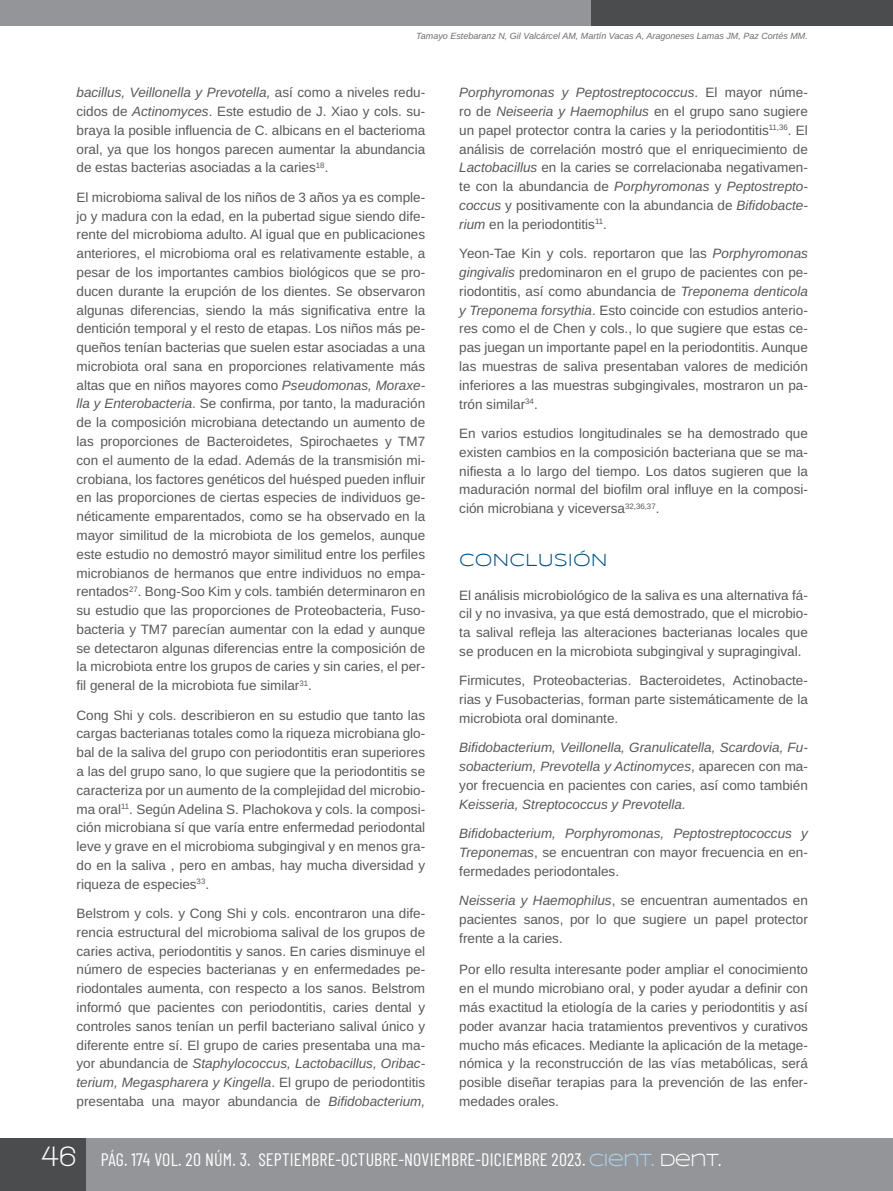
<style>
.page{position:relative;width:893px;height:1191px;background:#fff}
.page>*{position:absolute;margin:0;border:0;box-sizing:border-box;transform-origin:0 0}
.t1{font:18px "Barlow Condensed";letter-spacing:.01em;color:#fff}
.t2{font:18px "Syncopate";color:#015382}
.t3{font:13.5px/18.8px "Arimo";color:#57585a;text-align:justify}
.t4{font:italic 13.5px/18.8px "Arimo";color:#57585a;text-align:justify}
.t5{font:italic 9px "Arimo";color:#6c6d70}
.s1{font-style:italic}
.s2{font-style:normal}
.s3{font-family:"Walkway";font-weight:700;font-size:30px}
.s4{font-family:"Syncopate";color:#add2ed}
.s5{font-family:"Syncopate"}
</style>
<div class="page">
<div style="left:0;top:1138px;width:893px;height:53px;background:#939598"></div>
<div style="left:0;top:1138px;width:85px;height:53px;background:#4b4c4d"></div>
<div style="left:0;top:0;width:893px;height:25px;background:#939598"></div>
<div style="left:591px;top:0;width:302px;height:25px;background:#4b4c4d"></div>
<p class="t5" style="left:416px;top:29px;width:393px">Tamayo Estebaranz N, Gil Valcárcel AM, Martín Vacas A, Aragoneses Lamas JM, Paz Cortés MM.</p>
<p class="t3" style="left:77px;top:83px;width:350px"><span class="s1">bacillus, Veillonella y Prevotella,</span> así como a niveles redu&shy;cidos de <span class="s1">Actinomyces</span>. Este estudio de J. Xiao y cols. su&shy;braya la posible influencia de C. albicans en el bacterioma oral, ya que los hongos parecen aumentar la abundancia de estas bacterias asociadas a la caries<sup>18</sup>.</p>
<p class="t3" style="left:77px;top:188px;width:350px">El microbioma salival de los niños de 3 años ya es comple&shy;jo y madura con la edad, en la pubertad sigue siendo dife&shy;rente del microbioma adulto. Al igual que en publicaciones anteriores, el microbioma oral es relativamente estable, a pesar de los importantes cambios biológicos que se pro&shy;ducen durante la erupción de los dientes. Se observaron algunas diferencias, siendo la más significativa entre la dentición temporal y el resto de etapas. Los niños más pe&shy;queños tenían bacterias que suelen estar asociadas a una microbiota oral sana en proporciones relativamente más altas que en niños mayores como <span class="s1">Pseudomonas, Moraxe&shy;lla y Enterobacteria</span>. Se confirma, por tanto, la maduración de la composición microbiana detectando un aumento de las proporciones de Bacteroidetes, Spirochaetes y TM7 con el aumento de la edad. Además de la transmisión mi&shy;crobiana, los factores genéticos del huésped pueden influir en las proporciones de ciertas especies de individuos ge&shy;néticamente emparentados, como se ha observado en la mayor similitud de la microbiota de los gemelos, aunque este estudio no demostró mayor similitud entre los perfiles microbianos de hermanos que entre individuos no empa&shy;rentados<sup>27</sup>. Bong-Soo Kim y cols. también determinaron en su estudio que las proporciones de Proteobacteria, Fuso&shy;bacteria y TM7 parecían aumentar con la edad y aunque se detectaron algunas diferencias entre la composición de la microbiota entre los grupos de caries y sin caries, el per&shy;fil general de la microbiota fue similar<sup>31</sup>.</p>
<p class="t3" style="left:77px;top:706px;width:350px">Cong Shi y cols. describieron en su estudio que tanto las cargas bacterianas totales como la riqueza microbiana glo&shy;bal de la saliva del grupo con periodontitis eran superiores a las del grupo sano, lo que sugiere que la periodontitis se caracteriza por un aumento de la complejidad del microbio&shy;ma oral<sup>11</sup>. Según Adelina S. Plachokova y cols. la composi&shy;ción microbiana sí que varía entre enfermedad periodontal leve y grave en el microbioma subgingival y en menos gra&shy;do en la saliva , pero en ambas, hay mucha diversidad y riqueza de especies<sup>33</sup>.</p>
<p class="t3" style="left:77px;top:904px;width:350px">Belstrom y cols. y Cong Shi y cols. encontraron una dife&shy;rencia estructural del microbioma salival de los grupos de caries activa, periodontitis y sanos. En caries disminuye el número de especies bacterianas y en enfermedades pe&shy;riodontales aumenta, con respecto a los sanos. Belstrom informó que pacientes con periodontitis, caries dental y controles sanos tenían un perfil bacteriano salival único y diferente entre sí. El grupo de caries presentaba una ma&shy;yor abundancia de <span class="s1">Staphylococcus, Lactobacillus, Oribac&shy;terium, Megaspharera y Kingella</span>. El grupo de periodontitis presentaba una mayor abundancia de <span class="s1">Bifidobacterium,</span></p>
<p class="t3" style="left:459px;top:83px;width:350px"><span class="s1">Porphyromonas y Peptostreptococcus</span>. El mayor núme&shy;ro de <span class="s1">Neiseeria y Haemophilus</span> en el grupo sano sugiere un papel protector contra la caries y la periodontitis<sup>11,36</sup>. El análisis de correlación mostró que el enriquecimiento de <span class="s1">Lactobacillus</span> en la caries se correlacionaba negativamen&shy;te con la abundancia de <span class="s1">Porphyromonas</span> y <span class="s1">Peptostrepto&shy;coccus</span> y positivamente con la abundancia de <span class="s1">Bifidobacte&shy;rium</span> en la periodontitis<sup>11</sup>.</p>
<p class="t3" style="left:459px;top:244px;width:350px">Yeon-Tae Kin y cols. reportaron que las <span class="s1">Porphyromonas gingivalis</span> predominaron en el grupo de pacientes con pe&shy;riodontitis, así como abundancia de <span class="s1">Treponema denticola y Treponema forsythia</span>. Esto coincide con estudios anterio&shy;res como el de Chen y cols., lo que sugiere que estas ce&shy;pas juegan un importante papel en la periodontitis. Aunque las muestras de saliva presentaban valores de medición inferiores a las muestras subgingivales, mostraron un pa&shy;trón similar<sup>34</sup>.</p>
<p class="t3" style="left:459px;top:424px;width:350px">En varios estudios longitudinales se ha demostrado que existen cambios en la composición bacteriana que se ma&shy;nifiesta a lo largo del tiempo. Los datos sugieren que la maduración normal del biofilm oral influye en la composi&shy;ción microbiana y viceversa<sup>32,36,37</sup>.</p>
<h1 class="t2" style="left:459px;top:550px;width:150px">CONCLUSIÓN</h1>
<p class="t3" style="left:459px;top:586px;width:350px">El análisis microbiológico de la saliva es una alternativa fá&shy;cil y no invasiva, ya que está demostrado, que el microbio&shy;ta salival refleja las alteraciones bacterianas locales que se producen en la microbiota subgingival y supragingival.</p>
<p class="t3" style="left:459px;top:671px;width:350px">Firmicutes, Proteobacterias. Bacteroidetes, Actinobacte&shy;rias y Fusobacterias, forman parte sistemáticamente de la microbiota oral dominante.</p>
<p class="t4" style="left:459px;top:738px;width:350px">Bifidobacterium, Veillonella, Granulicatella, Scardovia, Fu&shy;sobacterium, Prevotella y Actinomyces<span class="s2">, aparecen con ma&shy;yor frecuencia en pacientes con caries, así como también</span></p>
<p class="t4" style="left:459px;top:789px;width:350px;line-height:29.4px">Keisseria, Streptococcus y Prevotella.<br>Bifidobacterium, Porphyromonas, Peptostreptococcus y</p>
<p class="t3" style="left:459px;top:843px;width:350px"><span class="s1">Treponemas</span>, se encuentran con mayor frecuencia en en&shy;fermedades periodontales.</p>
<p class="t3" style="left:459px;top:891px;width:350px"><span class="s1">Neisseria y Haemophilus</span>, se encuentran aumentados en pacientes sanos, por lo que sugiere un papel protector frente a la caries.</p>
<p class="t3" style="left:459px;top:960px;width:350px">Por ello resulta interesante poder ampliar el conocimiento en el mundo microbiano oral, y poder ayudar a definir con más exactitud la etiología de la caries y periodontitis y así poder avanzar hacia tratamientos preventivos y curativos mucho más eficaces. Mediante la aplicación de la metage&shy;nómica y la reconstrucción de las vías metabólicas, será posible diseñar terapias para la prevención de las enfer&shy;medades orales.</p>
<h1 class="t1" style="left:41px;top:1146px;width:681px"><span class="s3">46</span> PÁG. 174 VOL. 20 NÚM. 3. SEPTIEMBRE-OCTUBRE-NOVIEMBRE-DICIEMBRE 2023. <span class="s4">CIENT.</span> <span class="s5">DENT.</span></h1>
</div>
